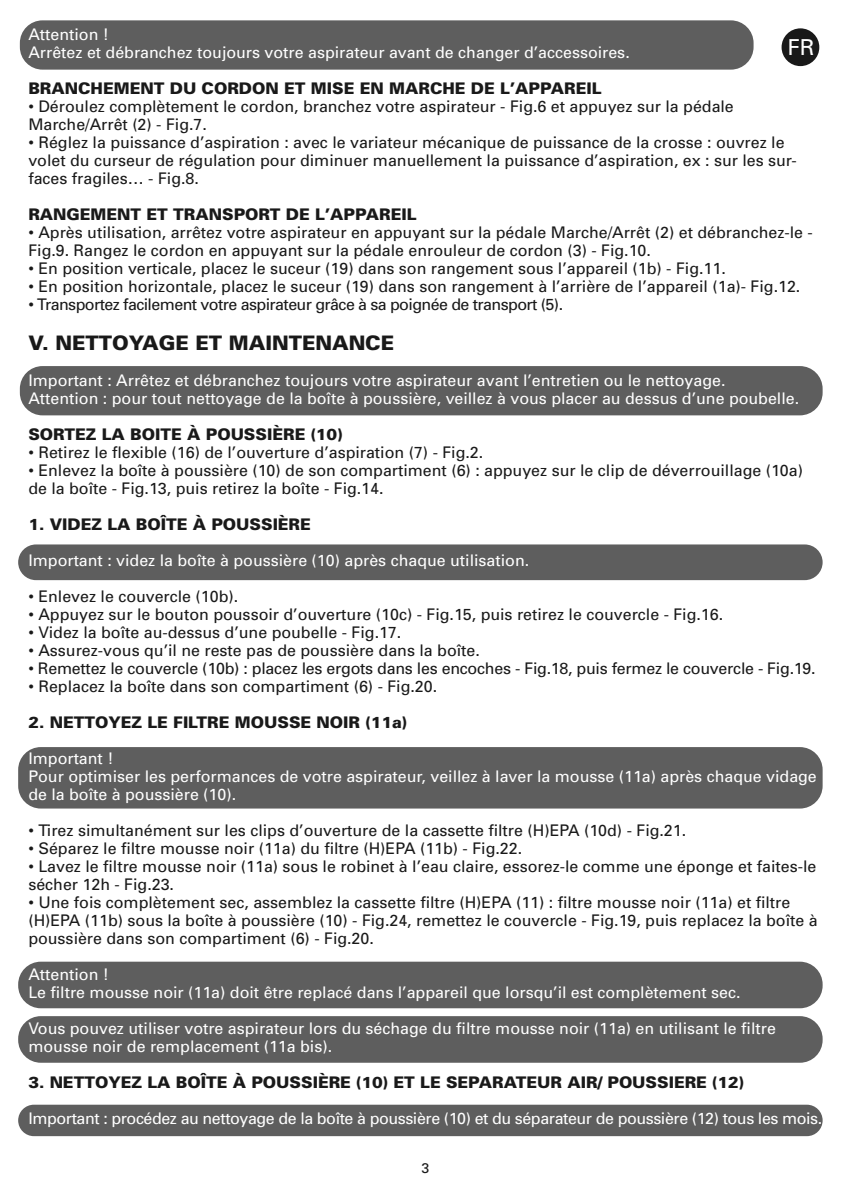
<style>
.page{position:relative;width:851px;height:1191px;background:#fff}
.page>*{position:absolute;margin:0;border:0;box-sizing:border-box;transform-origin:0 0}
.t1{font:22px "Univers";color:#fff}
.t2{font:900 20px "Univers";color:#191919}
.t3{font:16px/18px "Univers";color:#191919}
.t4{font:16px/18px "Univers";color:#fff}
.t5{font:900 16px "Univers";color:#191919}
.t6{font:16px "Univers";letter-spacing:-.025em;color:#fff}
.t7{font:16px "Univers";letter-spacing:-.035em;color:#191919}
.t8{font:14px "Univers";color:#191919}
</style>
<div class="page">
<div style="left:18px;top:544px;width:804px;height:36px;background:#5e5e5e;border-radius:18px"></div>
<div style="left:18px;top:747px;width:804px;height:61px;background:#5e5e5e;border-radius:23px"></div>
<div style="left:18px;top:961px;width:804px;height:47px;background:#5e5e5e;border-radius:23px"></div>
<div style="left:18px;top:1016px;width:804px;height:46px;background:#5e5e5e;border-radius:23px"></div>
<div style="left:18px;top:1104px;width:804px;height:32px;background:#5e5e5e;border-radius:16px"></div>
<div style="left:20px;top:20px;width:733px;height:50px;background:#5e5e5e;border-radius:23px"></div>
<div style="left:20px;top:366px;width:802px;height:49px;background:#5e5e5e;border-radius:23px"></div>
<div style="left:781px;top:28px;width:38px;height:38px;background:#191919;border-radius:50%"></div>
<p class="t4" style="left:28px;top:27px;width:602px">Attention !<br>Arrêtez et débranchez toujours votre aspirateur avant de changer d’accessoires.</p>
<p class="t5" style="left:28px;top:82px;width:574px">BRANCHEMENT DU CORDON ET MISE EN MARCHE DE L’APPAREIL</p>
<p class="t3" style="left:28px;top:99px;width:707px">• Déroulez complètement le cordon, branchez votre aspirateur - Fig.6 et appuyez sur la pédale<br>Marche/Arrêt (2) - Fig.7.</p>
<p class="t3" style="left:28px;top:135px;width:770px">• Réglez la puissance d’aspiration : avec le variateur mécanique de puissance de la crosse : ouvrez le volet du curseur de régulation pour diminuer manuellement la puissance d’aspiration, ex : sur les sur&shy;faces fragiles… - Fig.8.</p>
<p class="t5" style="left:28px;top:208px;width:389px">RANGEMENT ET TRANSPORT DE L’APPAREIL</p>
<p class="t3" style="left:28px;top:225px;width:786px">• Après utilisation, arrêtez votre aspirateur en appuyant sur la pédale Marche/Arrêt (2) et débranchez-le -<br>Fig.9. Rangez le cordon en appuyant sur la pédale enrouleur de cordon (3) - Fig.10.</p>
<p class="t3" style="left:28px;top:261px;width:698px">• En position verticale, placez le suceur (19) dans son rangement sous l’appareil (1b) - Fig.11.</p>
<p class="t3" style="left:28px;top:279px;width:773px">• En position horizontale, placez le suceur (19) dans son rangement à l’arrière de l’appareil (1a)- Fig.12.</p>
<p class="t7" style="left:28px;top:298px;width:536px">• Transportez facilement votre aspirateur grâce à sa poignée de transport (5).</p>
<p class="t2" style="left:28px;top:335px;width:367px">V. NETTOYAGE ET MAINTENANCE</p>
<p class="t4" style="left:28px;top:373px;width:772px">Important : Arrêtez et débranchez toujours votre aspirateur avant l’entretien ou le nettoyage.<br>Attention : pour tout nettoyage de la boîte à poussière, veillez à vous placer au dessus d’une poubelle.</p>
<p class="t5" style="left:28px;top:428px;width:316px">SORTEZ LA BOITE À POUSSIÈRE (10)</p>
<p class="t3" style="left:28px;top:445px;width:456px">• Retirez le flexible (16) de l’ouverture d’aspiration (7) - Fig.2.</p>
<p class="t3" style="left:28px;top:463px;width:776px">• Enlevez la boîte à poussière (10) de son compartiment (6) : appuyez sur le clip de déverrouillage (10a) de la boîte - Fig.13, puis retirez la boîte - Fig.14.</p>
<p class="t5" style="left:28px;top:518px;width:284px">1. VIDEZ LA BOÎTE À POUSSIÈRE</p>
<p class="t4" style="left:28px;top:553px;width:502px">Important : videz la boîte à poussière (10) après chaque utilisation.</p>
<p class="t3" style="left:28px;top:589px;width:211px">• Enlevez le couvercle (10b).</p>
<p class="t3" style="left:28px;top:607px;width:696px">• Appuyez sur le bouton poussoir d’ouverture (10c) - Fig.15, puis retirez le couvercle - Fig.16.</p>
<p class="t3" style="left:28px;top:625px;width:374px">• Videz la boîte au-dessus d’une poubelle - Fig.17.</p>
<p class="t3" style="left:28px;top:643px;width:453px">• Assurez-vous qu’il ne reste pas de poussière dans la boîte.</p>
<p class="t3" style="left:28px;top:661px;width:788px">• Remettez le couvercle (10b) : placez les ergots dans les encoches - Fig.18, puis fermez le couvercle - Fig.19.</p>
<p class="t3" style="left:28px;top:679px;width:410px">• Replacez la boîte dans son compartiment (6) - Fig.20.</p>
<p class="t5" style="left:28px;top:716px;width:380px">2. NETTOYEZ LE FILTRE MOUSSE NOIR (11a)</p>
<p class="t4" style="left:28px;top:751px;width:789px">Important !<br>Pour optimiser les performances de votre aspirateur, veillez à laver la mousse (11a) après chaque vidage de la boîte à poussière (10).</p>
<p class="t3" style="left:28px;top:823px;width:659px">• Tirez simultanément sur les clips d’ouverture de la cassette filtre (H)EPA (10d) - Fig.21.</p>
<p class="t3" style="left:28px;top:841px;width:495px">• Séparez le filtre mousse noir (11a) du filtre (H)EPA (11b) - Fig.22.</p>
<p class="t3" style="left:28px;top:859px;width:789px">• Lavez le filtre mousse noir (11a) sous le robinet à l’eau claire, essorez-le comme une éponge et faites-le sécher 12h - Fig.23.</p>
<p class="t3" style="left:28px;top:895px;width:790px">• Une fois complètement sec, assemblez la cassette filtre (H)EPA (11) : filtre mousse noir (11a) et filtre (H)EPA (11b) sous la boîte à poussière (10) - Fig.24, remettez le couvercle - Fig.19, puis replacez la boîte à poussière dans son compartiment (6) - Fig.20.</p>
<p class="t4" style="left:28px;top:967px;width:713px">Attention !<br>Le filtre mousse noir (11a) doit être replacé dans l’appareil que lorsqu’il est complètement sec.</p>
<p class="t4" style="left:28px;top:1021px;width:749px">Vous pouvez utiliser votre aspirateur lors du séchage du filtre mousse noir (11a) en utilisant le filtre mousse noir de remplacement (11a bis).</p>
<p class="t5" style="left:28px;top:1076px;width:717px">3. NETTOYEZ LA BOÎTE À POUSSIÈRE (10) ET LE SEPARATEUR AIR/ POUSSIERE (12)</p>
<p class="t6" style="left:28px;top:1112px;width:795px">Important : procédez au nettoyage de la boîte à poussière (10) et du séparateur de poussière (12) tous les mois.</p>
<h1 class="t1" style="left:787px;top:39px;width:28px">FR</h1>
<p class="t8" style="left:421px;top:1162px;width:9px">3</p>
</div>
